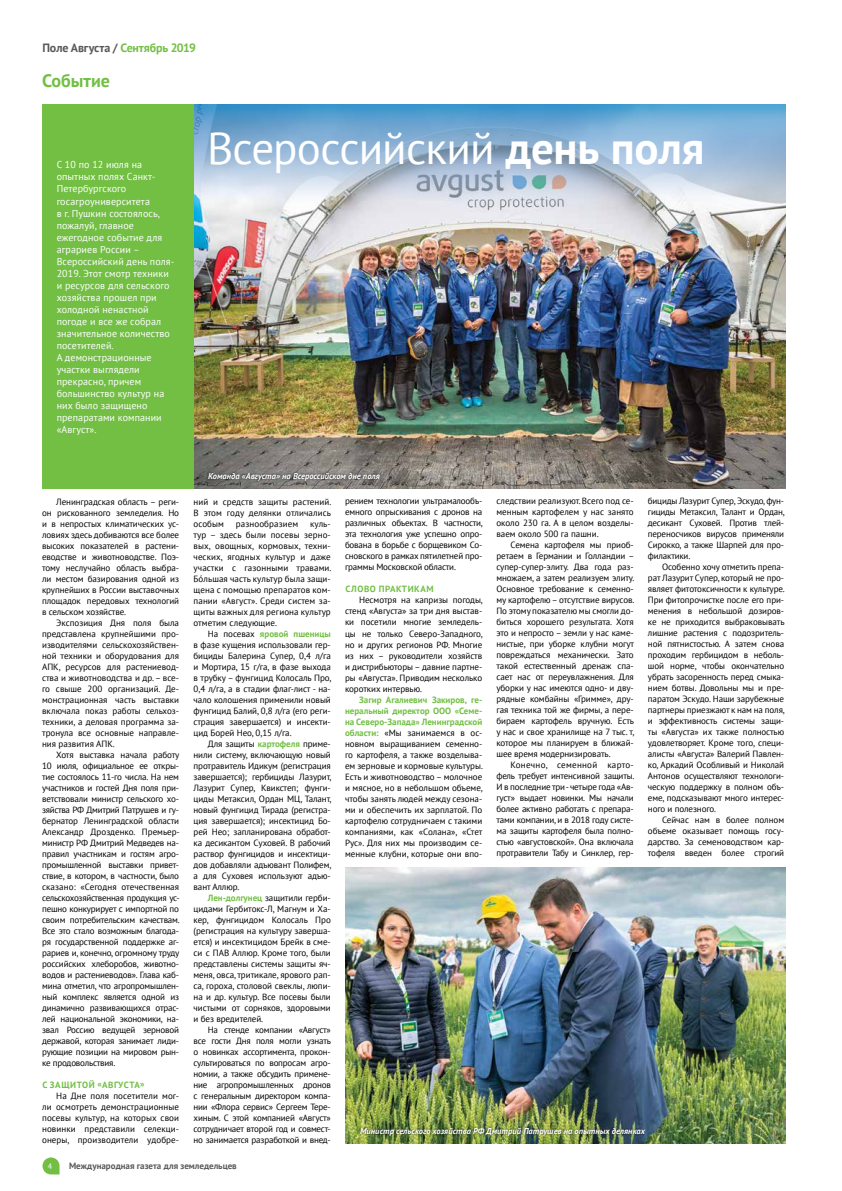
<style>
.page{position:relative;width:842px;height:1191px;background:#fff}
.page>*{position:absolute;margin:0;border:0;box-sizing:border-box;transform-origin:0 0}
.t1{font:45px "PT Sans";letter-spacing:-.02em;color:#fff}
.t2{font:700 18px "PT Sans";color:#72bf44}
.t3{font:700 12px "PT Sans";letter-spacing:-.015em;color:#58595b}
.t4{font:10px/12px "PT Sans";letter-spacing:.01em;color:#fff}
.t5{font:9px/11px "PT Sans";letter-spacing:-.01em;color:#000;text-align:justify}
.t6{font:700 9px "PT Sans";color:#58595b}
.t7{font:700 9px "PT Sans";letter-spacing:.07em;color:#72bf44}
.t8{font:9px "PT Sans";letter-spacing:.01em;color:#000}
.t9{font:italic 700 8.5px "PT Sans";color:#fff}
.t10{font:8px "PT Sans";color:#fff}
.s1{color:#72bf44}
.s2{font-weight:700}
.s3{font-weight:700;color:#72bf44}
</style>
<div class="page">
<svg style="left:43px;top:1157px;width:17px;height:17px"></svg>
<img style="left:194px;top:208px;width:591px;height:281px">
<div style="left:206px;top:471px;width:176px;height:12px;background:#000;opacity:.7"></div>
<svg style="left:194px;top:104px;width:591px;height:104px;background:#99bad6"></svg>
<img style="left:345px;top:868px;width:440px;height:275px">
<div style="left:358px;top:1125px;width:289px;height:12px;background:#000;opacity:.7"></div>
<div style="left:43px;top:104px;width:151px;height:385px;background:#72bf44"></div>
<h3 class="t3" style="left:43px;top:40px;width:155px">Поле Августа / <span class="s1">Сентябрь 2019</span></h3>
<h2 class="t2" style="left:42px;top:68px;width:69px">Событие</h2>
<p class="t4" style="left:57px;top:159px;width:119px">С 10 по 12 июля на опытных полях Санкт-<br>Петербургского госагроуниверситета<br>в г. Пушкин состоялось, пожалуй, главное ежегодное событие для аграриев России –<br>Всероссийский день поля-<br>2019. Этот смотр техники и ресурсов для сельского хозяйства прошел при холодной ненастной погоде и все же собрал значительное количество посетителей.<br>А демонстрационные участки выглядели прекрасно, причем большинство культур на них было защищено препаратами компании «Август».</p>
<h1 class="t1" style="left:207px;top:119px;width:499px">Всероссийский <span class="s2">день поля</span></h1>
<p class="t5" style="left:42px;top:496px;width:139px;text-indent:14px">Ленинградская область – реги&shy;он рискованного земледелия. Но и в непростых климатических ус&shy;ловиях здесь добиваются все более высоких показателей в растени&shy;еводстве и животноводстве. Поэ&shy;тому неслучайно область выбра&shy;ли местом базирования одной из крупнейших в России выставочных площадок передовых технологий в сельском хозяйстве.</p>
<p class="t5" style="left:42px;top:617px;width:139px;text-indent:14px">Экспозиция Дня поля была представлена крупнейшими про&shy;изводителями сельскохозяйствен&shy;ной техники и оборудования для АПК, ресурсов для растениевод&shy;ства и животноводства и др. – все&shy;го свыше 200 организаций. Де&shy;монстрационная часть выставки включала показ работы сельхоз&shy;техники, а деловая программа за&shy;тронула все основные направле&shy;ния развития АПК.</p>
<p class="t5" style="left:42px;top:749px;width:139px;text-indent:14px">Хотя выставка начала работу 10 июля, официальное ее откры&shy;тие состоялось 11-го числа. На нем участников и гостей Дня поля при&shy;ветствовали министр сельского хо&shy;зяйства РФ Дмитрий Патрушев и гу&shy;бернатор Ленинградской области Александр Дрозденко. Премьер&shy;министр РФ Дмитрий Медведев на&shy;правил участникам и гостям агро&shy;промышленной выставки привет&shy;ствие, в котором, в частности, было сказано: «Сегодня отечественная сельскохозяйственная продукция ус&shy;пешно конкурирует с импортной по своим потребительским качествам.<br>Все это стало возможным благода&shy;ря государственной поддержке аг&shy;рариев и, конечно, огромному труду российских хлеборобов, животно&shy;водов и растениеводов». Глава каб&shy;мина отметил, что агропромышлен&shy;ный комплекс является одной из динамично развивающихся отрас&shy;лей национальной экономики, на&shy;звал Россию ведущей зерновой державой, которая занимает лиди&shy;рующие позиции на мировом рын&shy;ке продовольствия.</p>
<p class="t7" style="left:42px;top:1078px;width:104px">С ЗАЩИТОЙ «АВГУСТА»</p>
<p class="t5" style="left:42px;top:1090px;width:139px;text-indent:14px">На Дне поля посетители мог&shy;ли осмотреть демонстрационные посевы культур, на которых свои новинки представили селекци&shy;онеры, производители удобре-</p>
<p class="t9" style="left:208px;top:470px;width:173px">Команда «Августа» на Всероссийском дне поля</p>
<p class="t5" style="left:194px;top:496px;width:139px">ний и средств защиты растений.<br>В этом году делянки отличались особым</p>
<p class="t8" style="left:236px;top:517px;width:64px">разнообразием</p>
<p class="t5" style="left:194px;top:518px;width:139px;text-indent:117px">куль&shy;тур – здесь были посевы зерно&shy;вых, овощных, кормовых, техни&shy;ческих, ягодных культур и даже участки с газонными травами.<br>Бóльшая часть культур была защи&shy;щена с помощью препаратов ком&shy;пании «Август». Среди систем за&shy;щиты важных для региона культур отметим следующие.</p>
<p class="t5" style="left:194px;top:628px;width:139px;text-indent:14px">На посевах <span class="s3">яровой пшеницы </span>в фазе кущения использовали гер&shy;бициды Балерина Супер, 0,4 л/га и Мортира, 15 г/га, в фазе выхода в трубку – фунгицид Колосаль Про, 0,4 л/га, а в стадии флаг-лист - на&shy;чало колошения применили новый фунгицид Балий, 0,8 л/га (его реги&shy;страция завершается) и инсекти&shy;цид Борей Нео, 0,15 л/га.</p>
<p class="t5" style="left:194px;top:737px;width:139px;text-indent:14px">Для защиты <span class="s3">картофеля</span> приме&shy;нили систему, включающую новый протравитель Идикум (регистрация завершается); гербициды Лазурит, Лазурит Супер, Квикстеп; фунги&shy;циды Метаксил, Ордан МЦ, Талант, новый фунгицид Тирада (регистра&shy;ция завершается); инсектицид Бо&shy;рей Нео; запланирована обработ&shy;ка десикантом Суховей. В рабочий раствор фунгицидов и инсектици&shy;дов добавляли адъювант Полифем, а для Суховея используют адъю&shy;вант Аллюр.</p>
<p class="t5" style="left:194px;top:891px;width:139px;text-indent:14px"><span class="s3">Лен-долгунец</span> защитили герби&shy;цидами Гербитокс-Л, Магнум и Ха&shy;кер, фунгицидом Колосаль Про (регистрация на культуру заверша&shy;ется) и инсектицидом Брейк в сме&shy;си с ПАВ Аллюр. Кроме того, были представлены системы защиты яч&shy;меня, овса, тритикале, ярового рап&shy;са, гороха, столовой свеклы, люпи&shy;на и др. культур. Все посевы были чистыми от сорняков, здоровыми и без вредителей.</p>
<p class="t5" style="left:194px;top:1023px;width:139px;text-indent:14px">На стенде компании «Август» все гости Дня поля могли узнать о новинках ассортимента, прокон&shy;сультироваться по вопросам агро&shy;номии, а также обсудить примене&shy;ние агропромышленных дронов с генеральным директором компа&shy;нии «Флора сервис» Сергеем Тере&shy;хиным. С этой компанией «Август» сотрудничает второй год и совмест&shy;но занимается разработкой и внед-</p>
<p class="t5" style="left:345px;top:495px;width:139px">рением технологии ультрамалообъ&shy;емного опрыскивания с дронов на различных объектах. В частности, эта технология уже успешно опро&shy;бована в борьбе с борщевиком Со&shy;сновского в рамках пятилетней про&shy;граммы Московской области.</p>
<p class="t7" style="left:345px;top:583px;width:90px">СЛОВО ПРАКТИКАМ</p>
<p class="t5" style="left:345px;top:594px;width:139px;text-indent:14px">Несмотря на капризы погоды, стенд «Августа» за три дня выстав&shy;ки посетили многие земледель&shy;цы не только Северо-Западного, но и других регионов РФ. Многие из них – руководители хозяйств и дистрибьюторы – давние партне&shy;ры «Августа». Приводим несколько коротких интервью.</p>
<p class="t5" style="left:345px;top:693px;width:139px;text-indent:14px"><span class="s3">Загир Агалиевич Закиров, ге&shy;неральный директор ООО «Семе&shy;на Северо-Запада» Ленинградской области:</span> «Мы занимаемся в ос&shy;новном выращиванием семенно&shy;го картофеля, а также возделыва&shy;ем зерновые и кормовые культуры.<br>Есть и животноводство – молочное и мясное, но в небольшом объеме, чтобы занять людей между сезона&shy;ми и обеспечить их зарплатой. По картофелю сотрудничаем с такими компаниями, как «Солана», «Стет Рус». Для них мы производим се&shy;менные клубни, которые они впо-</p>
<p class="t5" style="left:496px;top:495px;width:139px">следствии реализуют. Всего под се&shy;менным картофелем у нас занято около 230 га. А в целом возделы&shy;ваем около 500 га пашни.</p>
<p class="t5" style="left:496px;top:539px;width:139px;text-indent:14px">Семена картофеля мы приоб&shy;ретаем в Германии и Голландии – супер-супер-элиту. Два года раз&shy;множаем, а затем реализуем элиту.<br>Основное требование к семенно&shy;му картофелю – отсутствие вирусов.<br>По этому показателю мы смогли до&shy;биться хорошего результата. Хотя это и непросто – земли у нас каме&shy;нистые, при уборке клубни могут повреждаться механически. Зато такой естественный дренаж спа&shy;сает нас от переувлажнения. Для уборки у нас имеются одно- и дву&shy;рядные комбайны «Гримме», дру&shy;гая техника той же фирмы, а пере&shy;бираем картофель вручную. Есть у нас и свое хранилище на 7 тыс. т, которое мы планируем в ближай&shy;шее время модернизировать.</p>
<p class="t5" style="left:496px;top:759px;width:139px;text-indent:14px">Конечно, семенной карто&shy;фель требует интенсивной защиты.<br>И в последние три - четыре года «Ав&shy;густ» выдает новинки. Мы начали более активно работать с препара&shy;тами компании, и в 2018 году систе&shy;ма защиты картофеля была полно&shy;стью «августовской». Она включала протравители Табу и Синклер, гер-</p>
<p class="t5" style="left:648px;top:495px;width:138px">бициды Лазурит Супер, Эскудо, фун&shy;гициды Метаксил, Талант и Ордан, десикант Суховей. Против тлей&shy;переносчиков вирусов применяли Сирокко, а также Шарпей для про&shy;филактики.</p>
<p class="t5" style="left:648px;top:561px;width:138px;text-indent:14px">Особенно хочу отметить препа&shy;рат Лазурит Супер, который не про&shy;являет фитотоксичности к культуре.<br>При фитопрочистке после его при&shy;менения в небольшой дозиров&shy;ке не приходится выбраковывать лишние растения с подозритель&shy;ной пятнистостью. А затем снова проходим гербицидом в неболь&shy;шой норме, чтобы окончательно убрать засоренность перед смыка&shy;нием ботвы. Довольны мы и пре&shy;паратом Эскудо. Наши зарубежные партнеры приезжают к нам на поля, и эффективность системы защи&shy;ты «Августа» их также полностью удовлетворяет. Кроме того, специ&shy;алисты «Августа» Валерий Павлен&shy;ко, Аркадий Особливый и Николай Антонов осуществляют технологи&shy;ческую поддержку в полном объ&shy;еме, подсказывают много интерес&shy;ного и полезного.</p>
<p class="t5" style="left:648px;top:814px;width:138px;text-indent:14px">Сейчас нам в более полном объеме оказывает помощь госу&shy;дарство. За семеноводством кар&shy;тофеля введен более строгий</p>
<p class="t9" style="left:360px;top:1125px;width:286px">Министр сельского хозяйства РФ Дмитрий Патрушев на опытных делянках</p>
<p class="t10" style="left:48px;top:1161px;width:6px">4</p>
<p class="t6" style="left:69px;top:1160px;width:169px">Международная газета для земледельцев</p>
</div>
